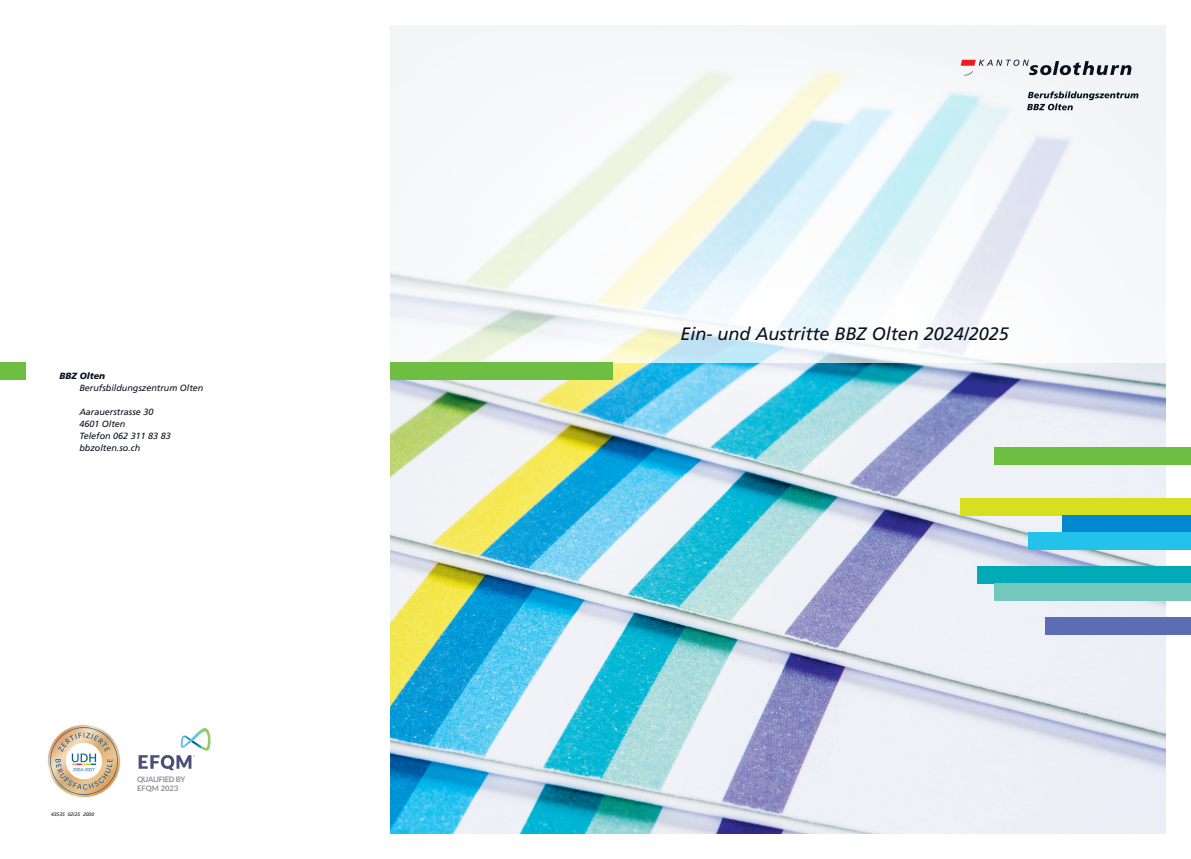
<style>
.page{position:relative;width:1191px;height:859px;background:#fff}
.page>*{position:absolute;margin:0;border:0;box-sizing:border-box;transform-origin:0 0}
.Beruf{font:italic 18px "Frutiger LT Com";color:#08111d}
.Absender{font:italic 9px "Frutiger LT Com";color:#08111d}
.Absender_Fett{font:italic 900 9px "Frutiger LT Com";color:#08111d}
.t1{font:700 7.6px/9.1px "Lato";letter-spacing:-.04em;color:#8c8f94}
.t2{font:italic 5px "Frutiger LT Com";color:#08111d}
</style>
<div class="page">
<img style="left:390px;top:362px;width:775px;height:471px">
<svg style="left:390px;top:25px;width:775px;height:337px;fill:#f6f7f9"></svg>
<div style="left:390px;top:362px;width:222px;height:17px;background:#6ebe44"></div>
<div style="left:1045px;top:618px;width:146px;height:17px;background:#5c6db4"></div>
<div style="left:977px;top:567px;width:214px;height:17px;background:#00aab7"></div>
<div style="left:960px;top:499px;width:231px;height:17px;background:#d6df20"></div>
<div style="left:1062px;top:516px;width:129px;height:17px;background:#0089cf"></div>
<div style="left:994px;top:448px;width:197px;height:17px;background:#6ebe44"></div>
<div style="left:994px;top:584px;width:197px;height:17px;background:#71c8bb"></div>
<div style="left:1028px;top:533px;width:163px;height:17px;background:#24c1ea"></div>
<div style="left:0;top:362px;width:26px;height:17px;background:#6ebe44"></div>
<svg style="left:1027px;top:91px;width:111px;height:19px"></svg>
<svg style="left:960px;top:60px;width:171px;height:15px"></svg>
<svg style="left:139px;top:728px;width:72px;height:42px"></svg>
<img style="left:47px;top:725px;width:74px;height:73px">
<p class="Absender_Fett" style="left:60px;top:371px;width:47px">BBZ Olten</p>
<p class="Absender" style="left:79px;top:383px;width:126px">Berufsbildungszentrum Olten</p>
<p class="Absender" style="left:79px;top:407px;width:76px">Aarauerstrasse 30</p>
<p class="Absender" style="left:79px;top:419px;width:48px">4601 Olten</p>
<p class="Absender" style="left:79px;top:431px;width:93px">Telefon 062 311 83 83</p>
<p class="Absender" style="left:79px;top:443px;width:63px">bbzolten.so.ch</p>
<p class="t2" style="left:51px;top:811px;width:45px">43535 02/25 2000</p>
<p class="t1" style="left:137px;top:774px;width:50px">QUALIFIED BY<br>EFQM 2023</p>
<p class="Beruf" style="left:680px;top:324px;width:330px">Ein- und Austritte BBZ Olten 2024/2025</p>
</div>
